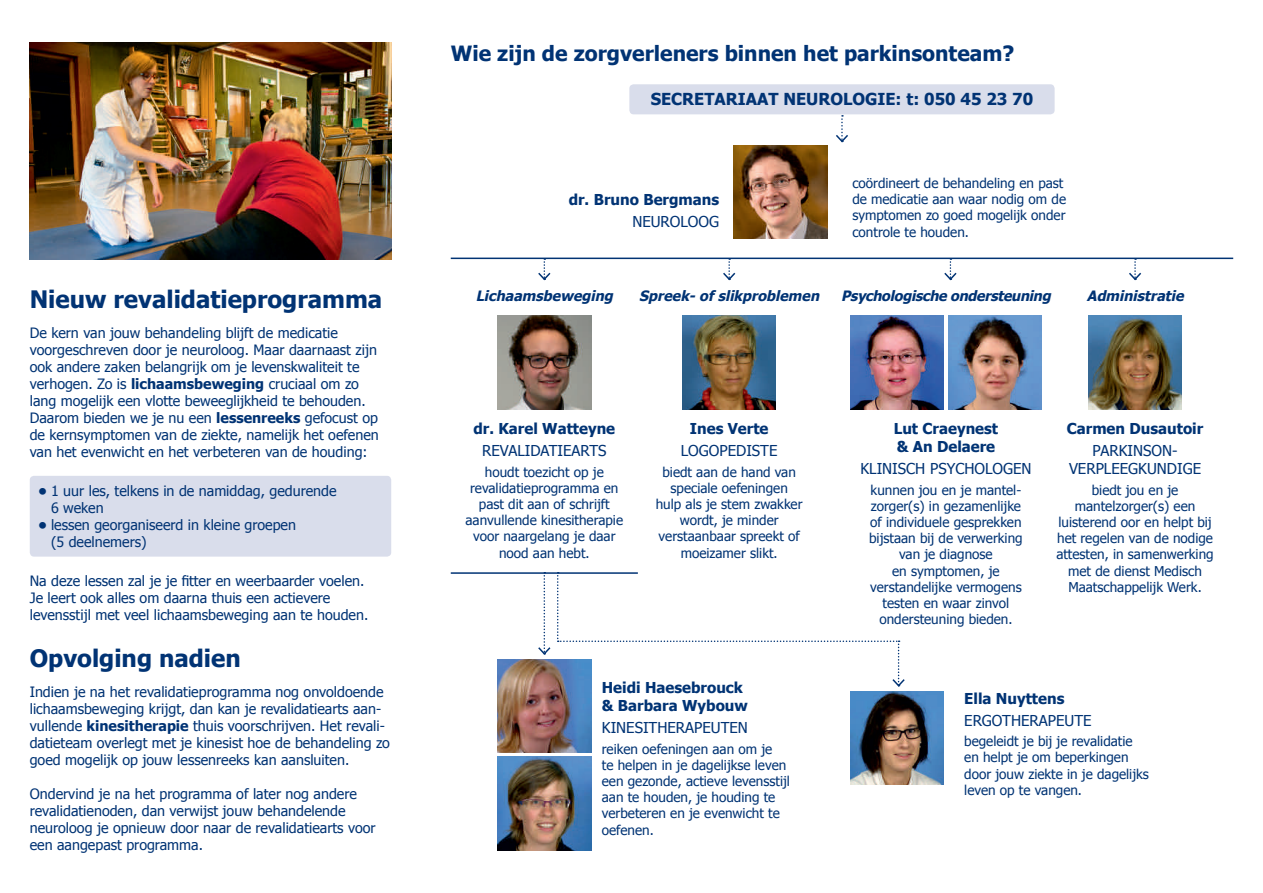
<style>
.page{position:relative;width:1263px;height:893px;background:#fff}
.page>*{position:absolute;margin:0;border:0;box-sizing:border-box;transform-origin:0 0}
.t1{font:700 24px "Tahoma";color:#013374}
.t2{font:700 21px "Tahoma";color:#013374}
.t3{font:700 16.5px "Tahoma";color:#013374}
.t4{font:700 15px/18px "Tahoma";color:#013374}
.t5{font:15px/18px "Tahoma";color:#013374;text-align:center}
.t6{font:14.25px/17.1px "Tahoma";color:#013374}
.t7{font:italic 700 14.25px "Tahoma";color:#013374}
.t8{font:13.5px/16.2px "Tahoma";color:#013374;text-align:center}
.s1{font-weight:700}
</style>
<div class="page">
<div style="left:629px;top:84px;width:425px;height:30px;background:#d9ddeb;border-radius:4px"></div>
<div style="left:30px;top:476px;width:361px;height:81px;background:#d9ddeb;border-radius:4px"></div>
<img style="left:30px;top:43px;width:361px;height:216px">
<img style="left:733px;top:145px;width:94px;height:94px">
<img style="left:497px;top:316px;width:94px;height:93px">
<img style="left:682px;top:316px;width:94px;height:93px">
<img style="left:850px;top:691px;width:94px;height:93px">
<img style="left:948px;top:316px;width:94px;height:93px">
<img style="left:497px;top:757px;width:94px;height:93px">
<img style="left:850px;top:316px;width:94px;height:93px">
<img style="left:497px;top:659px;width:94px;height:94px">
<img style="left:1088px;top:316px;width:94px;height:93px">
<svg style="left:836px;top:115px;width:12px;height:28px"></svg>
<svg style="left:721px;top:259px;width:16px;height:22px"></svg>
<svg style="left:943px;top:259px;width:15px;height:22px"></svg>
<svg style="left:1127px;top:259px;width:16px;height:22px"></svg>
<svg style="left:537px;top:259px;width:15px;height:22px"></svg>
<svg style="left:537px;top:575px;width:368px;height:113px"></svg>
<hr style="left:451px;top:258px;width:782px;height:1px;background:#013374">
<hr style="left:451px;top:572px;width:187px;height:2px;background:#013374">
<h1 class="t1" style="left:30px;top:284px;width:354px">Nieuw revalidatieprogramma</h1>
<p class="t6" style="left:30px;top:324px;width:350px">De kern van jouw behandeling blijft de medicatie voorgeschreven door je neuroloog. Maar daarnaast zijn ook andere zaken belangrijk om je levenskwaliteit te verhogen. Zo is <span class="s1">lichaamsbeweging</span> cruciaal om zo lang mogelijk een vlotte beweeglijkheid te behouden.<br>Daarom bieden we je nu een <span class="s1">lessenreeks</span> gefocust op de kernsymptomen van de ziekte, namelijk het oefenen van het evenwicht en het verbeteren van de houding:</p>
<p class="t6" style="left:51px;top:482px;width:287px;text-indent:-13px"><span class="s1">•</span> 1 uur les, telkens in de namiddag, gedurende<br>6 weken</p>
<p class="t6" style="left:51px;top:516px;width:247px;text-indent:-13px"><span class="s1">•</span> lessen georganiseerd in kleine groepen (5 deelnemers)</p>
<p class="t6" style="left:30px;top:571px;width:340px">Na deze lessen zal je je fitter en weerbaarder voelen.<br>Je leert ook alles om daarna thuis een actievere levensstijl met veel lichaamsbeweging aan te houden.</p>
<h1 class="t1" style="left:30px;top:643px;width:213px">Opvolging nadien</h1>
<p class="t6" style="left:30px;top:682px;width:362px">Indien je na het revalidatieprogramma nog onvoldoende lichaamsbeweging krijgt, dan kan je revalidatiearts aan&shy;vullende <span class="s1">kinesitherapie</span> thuis voorschrijven. Het revali&shy;datieteam overlegt met je kinesist hoe de behandeling zo goed mogelijk op jouw lessenreeks kan aansluiten.</p>
<p class="t6" style="left:30px;top:785px;width:347px">Ondervind je na het programma of later nog andere revalidatienoden, dan verwijst jouw behandelende neuroloog je opnieuw door naar de revalidatiearts voor een aangepast programma.</p>
<h2 class="t2" style="left:451px;top:40px;width:565px">Wie zijn de zorgverleners binnen het parkinsonteam?</h2>
<p class="t3" style="left:651px;top:89px;width:384px">SECRETARIAAT NEUROLOGIE: t: 050 45 23 70</p>
<p class="t4" style="left:569px;top:190px;width:152px">dr. Bruno Bergmans</p>
<p class="t5" style="left:632px;top:212px;width:88px">NEUROLOOG</p>
<p class="t7" style="left:476px;top:287px;width:142px">Lichaamsbeweging</p>
<p class="t7" style="left:639px;top:287px;width:185px">Spreek-ofslikproblemen</p>
<p class="t8" style="left:852px;top:174px;width:215px;text-align:left">coördineert de behandeling en past de medicatie aan waar nodig om de symptomen zo goed mogelijk onder controle te houden.</p>
<p class="t7" style="left:841px;top:287px;width:215px">Psychologische ondersteuning</p>
<p class="t7" style="left:1087px;top:287px;width:102px">Administratie</p>
<p class="t4" style="left:473px;top:419px;width:143px">dr. Karel Watteyne</p>
<p class="t5" style="left:482px;top:441px;width:126px">REVALIDATIEARTS</p>
<p class="t8" style="left:465px;top:463px;width:159px">houdt toezicht op je revalidatieprogramma en past dit aan of schrijft aanvullende kinesitherapie voor naargelang je daar nood aan hebt.</p>
<p class="t4" style="left:690px;top:419px;width:80px">Ines Verte</p>
<p class="t5" style="left:681px;top:441px;width:98px">LOGOPEDISTE</p>
<p class="t8" style="left:656px;top:463px;width:148px">biedt aan de hand van speciale oefeningen<br>hulp als je stem zwakker wordt, je minder verstaanbaar spreekt of moeizamer slikt.</p>
<p class="t4" style="left:602px;top:678px;width:147px">Heidi Haesebrouck &amp; Barbara Wybouw</p>
<p class="t5" style="left:602px;top:718px;width:148px">KINESITHERAPEUTEN</p>
<p class="t8" style="left:602px;top:740px;width:190px;text-align:left">reiken oefeningen aan om je<br>te helpen in je dagelijkse leven een gezonde, actieve levensstijl aan te houden, je houding te verbeteren en je evenwicht te oefenen.</p>
<p class="t4" style="left:894px;top:419px;width:106px">Lut Craeynest &amp; An Delaere</p>
<p class="t5" style="left:860px;top:459px;width:173px">KLINISCH PSYCHOLOGEN</p>
<p class="t8" style="left:869px;top:481px;width:155px">kunnen jou en je mantel&shy;zorger(s) in gezamenlijke of individuele gesprekken bijstaan bij de verwerking van je diagnose<br>en symptomen, je verstandelijke vermogens testen en waar zinvol ondersteuning bieden.</p>
<p class="t4" style="left:1067px;top:419px;width:138px">Carmen Dusautoir</p>
<p class="t5" style="left:1069px;top:441px;width:134px">PARKINSON-<br>VERPLEEGKUNDIGE</p>
<p class="t8" style="left:1056px;top:481px;width:159px">biedt jou en je mantelzorger(s) een luisterend oor en helpt bij het regelen van de nodige attesten, in samenwerking met de dienst Medisch<br>Maatschappelijk Werk.</p>
<p class="t4" style="left:964px;top:689px;width:102px">Ella Nuyttens</p>
<p class="t5" style="left:964px;top:711px;width:129px">ERGOTHERAPEUTE</p>
<p class="t8" style="left:964px;top:733px;width:186px;text-align:left">begeleidt je bij je revalidatie en helpt je om beperkingen door jouw ziekte in je dagelijks leven op te vangen.</p>
</div>
